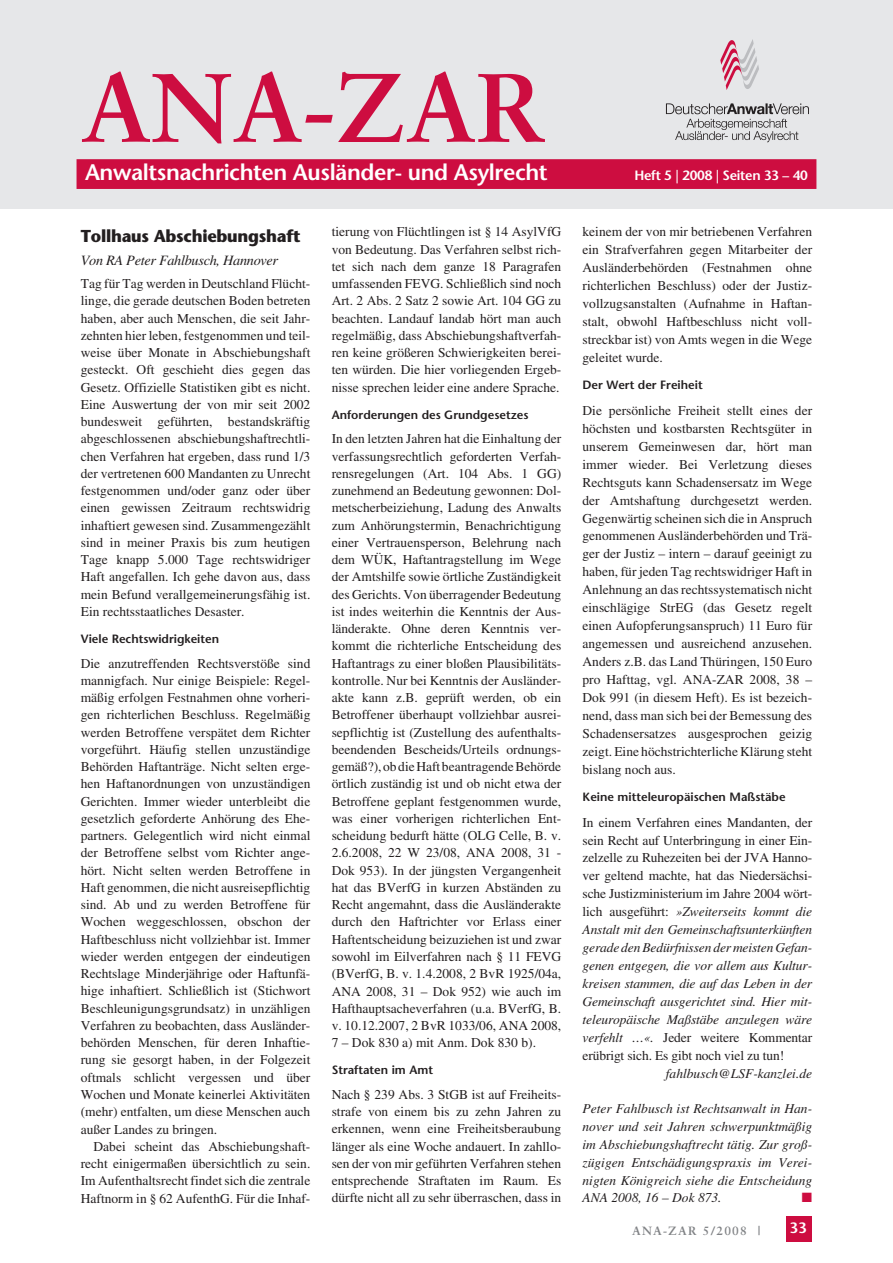
<style>
.page{position:relative;width:893px;height:1263px;background:#fff}
.page>*{position:absolute;margin:0;border:0;box-sizing:border-box;transform-origin:0 0}
.t1{font:700 97.5px "Sabon";color:#cd0d40}
.t2{font:600 22.5px "Stone Sans";letter-spacing:-.02em;color:#fff}
.t3{font:700 17.25px "Stone Sans";letter-spacing:-.015em;color:#231f20;scale:.95 1}
.t4{font:600 15px "Stone Sans";color:#fff}
.t5{font:italic 14.25px "Times";letter-spacing:-.02em;color:#231f20}
.t6{font:13.5px/17.2px "Times";color:#231f20;text-align:justify}
.t7{font:italic 13.5px/18px "Times";color:#231f20;text-align:justify}
.t8{font:600 13.5px "Stone Sans";letter-spacing:-.02em;color:#fff}
.t9{font:13.5px "Zapf Dingbats ITC";color:#cd0d40}
.t10{font:600 12px "Stone Sans";color:#231f20}
.t11{font:700 12px "Sabon";letter-spacing:.1em;color:#808285}
.s1{font-style:normal}
</style>
<div class="page">
<div style="left:0;top:0;width:893px;height:208px;background:#e6e7e9"></div>
<img style="left:665px;top:39px;width:144px;height:104px">
<div style="left:787px;top:1216px;width:25px;height:26px;background:#cd0d40"></div>
<div style="left:77px;top:159px;width:739px;height:30px;background:#cd0d40"></div>
<h1 class="t1" style="left:81px;top:48px;width:467px">ANA-ZAR</h1>
<h2 class="t2" style="left:85px;top:159px;width:464px">Anwaltsnachrichten Ausländer- und Asylrecht</h2>
<p class="t8" style="left:634px;top:168px;width:175px">Heft 5 | 2008 | Seiten 33 – 40</p>
<p class="t3" style="left:81px;top:225px;width:233px">Tollhaus Abschiebungshaft</p>
<p class="t5" style="left:81px;top:252px;width:199px">Von RA Peter Fahlbusch, Hannover</p>
<p class="t6" style="left:81px;top:275px;width:231px">Tag für Tag werden in Deutschland Flücht&shy;linge, die gerade deutschen Boden betreten haben, aber auch Menschen, die seit Jahr&shy;zehnten hier leben, festgenommen und teil&shy;weise über Monate in Abschiebungshaft gesteckt. Oft geschieht dies gegen das Gesetz. Offizielle Statistiken gibt es nicht.<br>Eine Auswertung der von mir seit 2002 bundesweit geführten, bestandskräftig abgeschlossenen abschiebungshaftrechtli&shy;chen Verfahren hat ergeben, dass rund 1/3 der vertretenen 600 Mandanten zu Unrecht festgenommen und/oder ganz oder über einen gewissen Zeitraum rechtswidrig inhaftiert gewesen sind. Zusammengezählt sind in meiner Praxis bis zum heutigen Tage knapp 5.000 Tage rechtswidriger Haft angefallen. Ich gehe davon aus, dass mein Befund verallgemeinerungsfähig ist.<br>Ein rechtsstaatliches Desaster.</p>
<p class="t10" style="left:81px;top:631px;width:140px">Viele Rechtswidrigkeiten</p>
<p class="t6" style="left:81px;top:654px;width:231px">Die anzutreffenden Rechtsverstöße sind mannigfach. Nur einige Beispiele: Regel&shy;mäßig erfolgen Festnahmen ohne vorheri&shy;gen richterlichen Beschluss. Regelmäßig werden Betroffene verspätet dem Richter vorgeführt. Häufig stellen unzuständige Behörden Haftanträge. Nicht selten erge&shy;hen Haftanordnungen von unzuständigen Gerichten. Immer wieder unterbleibt die gesetzlich geforderte Anhörung des Ehe&shy;partners. Gelegentlich wird nicht einmal der Betroffene selbst vom Richter ange&shy;hört. Nicht selten werden Betroffene in Haft genommen, die nicht ausreisepflichtig sind. Ab und zu werden Betroffene für Wochen weggeschlossen, obschon der Haftbeschluss nicht vollziehbar ist. Immer wieder werden entgegen der eindeutigen Rechtslage Minderjährige oder Haftunfä&shy;hige inhaftiert. Schließlich ist (Stichwort Beschleunigungsgrundsatz) in unzähligen Verfahren zu beobachten, dass Ausländer&shy;behörden Menschen, für deren Inhaftie&shy;rung sie gesorgt haben, in der Folgezeit oftmals schlicht vergessen und über Wochen und Monate keinerlei Aktivitäten (mehr) entfalten, um diese Menschen auch außer Landes zu bringen.</p>
<p class="t6" style="left:81px;top:1137px;width:231px;text-indent:13px">Dabei scheint das Abschiebungshaft&shy;recht einigermaßen übersichtlich zu sein.<br>Im Aufenthaltsrecht findet sich die zentrale Haftnorm in § 62 AufenthG. Für die Inhaf-</p>
<p class="t6" style="left:332px;top:223px;width:231px">tierung von Flüchtlingen ist § 14 AsylVfG von Bedeutung. Das Verfahren selbst rich&shy;tet sich nach dem ganze 18 Paragrafen umfassenden FEVG. Schließlich sind noch Art. 2 Abs. 2 Satz 2 sowie Art. 104 GG zu beachten. Landauf landab hört man auch regelmäßig, dass Abschiebungshaftverfah&shy;ren keine größeren Schwierigkeiten berei&shy;ten würden. Die hier vorliegenden Ergeb&shy;nisse sprechen leider eine andere Sprache.</p>
<p class="t10" style="left:332px;top:407px;width:198px">Anforderungen des Grundgesetzes</p>
<p class="t6" style="left:332px;top:430px;width:231px">In den letzten Jahren hat die Einhaltung der verfassungsrechtlich geforderten Verfah&shy;rensregelungen (Art. 104 Abs. 1 GG) zunehmend an Bedeutung gewonnen: Dol&shy;metscherbeiziehung, Ladung des Anwalts zum Anhörungstermin, Benachrichtigung einer Vertrauensperson, Belehrung nach dem WÜK, Haftantragstellung im Wege der Amtshilfe sowie örtliche Zuständigkeit des Gerichts. Von überragender Bedeutung ist indes weiterhin die Kenntnis der Aus&shy;länderakte. Ohne deren Kenntnis ver&shy;kommt die richterliche Entscheidung des Haftantrags zu einer bloßen Plausibilitäts&shy;kontrolle. Nur bei Kenntnis der Ausländer&shy;akte kann z.B. geprüft werden, ob ein Betroffener überhaupt vollziehbar ausrei&shy;sepflichtig ist (Zustellung des aufenthalts&shy;beendenden Bescheids/Urteils ordnungs&shy;gemäß?), ob die Haft beantragende Behörde örtlich zuständig ist und ob nicht etwa der Betroffene geplant festgenommen wurde, was einer vorherigen richterlichen Ent&shy;scheidung bedurft hätte (OLG Celle, B. v.<br>2.6.2008, 22 W 23/08, ANA 2008, 31 - Dok 953). In der jüngsten Vergangenheit hat das BVerfG in kurzen Abständen zu Recht angemahnt, dass die Ausländerakte durch den Haftrichter vor Erlass einer Haftentscheidung beizuziehen ist und zwar sowohl im Eilverfahren nach § 11 FEVG (BVerfG, B. v. 1.4.2008, 2 BvR 1925/04a, ANA 2008, 31 – Dok 952) wie auch im Hafthauptsacheverfahren (u.a. BVerfG, B. v. 10.12.2007, 2 BvR 1033/06, ANA 2008, 7 – Dok 830 a) mit Anm. Dok 830 b).</p>
<p class="t10" style="left:332px;top:1063px;width:103px">Straftaten im Amt</p>
<p class="t6" style="left:332px;top:1086px;width:231px">Nach § 239 Abs. 3 StGB ist auf Freiheits&shy;strafe von einem bis zu zehn Jahren zu erkennen, wenn eine Freiheitsberaubung länger als eine Woche andauert. In zahllo&shy;sen der von mir geführten Verfahren stehen entsprechende Straftaten im Raum. Es dürfte nicht all zu sehr überraschen, dass in</p>
<p class="t6" style="left:583px;top:223px;width:231px;line-height:18px">keinem der von mir betriebenen Verfahren ein Strafverfahren gegen Mitarbeiter der Ausländerbehörden (Festnahmen ohne richterlichen Beschluss) oder der Justiz&shy;vollzugsanstalten (Aufnahme in Haftan&shy;stalt, obwohl Haftbeschluss nicht voll&shy;streckbar ist) von Amts wegen in die Wege geleitet wurde.</p>
<p class="t10" style="left:583px;top:378px;width:122px">Der Wert der Freiheit</p>
<p class="t6" style="left:583px;top:401px;width:231px;line-height:18px">Die persönliche Freiheit stellt eines der höchsten und kostbarsten Rechtsgüter in unserem Gemeinwesen dar, hört man immer wieder. Bei Verletzung dieses Rechtsguts kann Schadensersatz im Wege der Amtshaftung durchgesetzt werden.<br>Gegenwärtig scheinen sich die in Anspruch genommenen Ausländerbehörden und Trä&shy;ger der Justiz – intern – darauf geeinigt zu haben, für jeden Tag rechtswidriger Haft in Anlehnung an das rechtssystematisch nicht einschlägige StrEG (das Gesetz regelt einen Aufopferungsanspruch) 11 Euro für angemessen und ausreichend anzusehen.<br>Anders z.B. das Land Thüringen, 150 Euro pro Hafttag, vgl. ANA-ZAR 2008, 38 – Dok 991 (in diesem Heft). Es ist bezeich&shy;nend, dass man sich bei der Bemessung des Schadensersatzes ausgesprochen geizig zeigt. Eine höchstrichterliche Klärung steht bislang noch aus.</p>
<p class="t10" style="left:583px;top:790px;width:205px">Keine mitteleuropäischen Maßstäbe</p>
<p class="t7" style="left:583px;top:813px;width:231px"><span class="s1">In einem Verfahren eines Mandanten, der sein Recht auf Unterbringung in einer Ein&shy;zelzelle zu Ruhezeiten bei der JVA Hanno&shy;ver geltend machte, hat das Niedersächsi&shy;sche Justizministerium im Jahre 2004 wört&shy;lich ausgeführt:</span> »Zweiterseits kommt die Anstalt mit den Gemeinschaftsunterkünften gerade den Bedürfnissen der meisten Gefan&shy;genen entgegen, die vor allem aus Kultur&shy;kreisen stammen, die auf das Leben in der Gemeinschaft ausgerichtet sind. Hier mit&shy;teleuropäische Maßstäbe anzulegen wäre verfehlt …«. <span class="s1">Jeder weitere Kommentar erübrigt sich. Es gibt noch viel zu tun!</span></p>
<p class="t7" style="left:666px;top:1064px;width:148px">fahlbusch@LSF-kanzlei.de</p>
<p class="t7" style="left:583px;top:1099px;width:231px">Peter Fahlbusch ist Rechtsanwalt in Han&shy;nover und seit Jahren schwerpunktmäßig im Abschiebungshaftrecht tätig. Zur groß&shy;zügigen Entschädigungspraxis im Verei&shy;nigten Königreich siehe die Entscheidung ANA 2008, 16 – Dok 873.</p>
<p class="t9" style="left:802px;top:1191px;width:12px">■</p>
<p class="t11" style="left:632px;top:1224px;width:130px">ANA-ZAR 5/2008 |</p>
<p class="t4" style="left:790px;top:1219px;width:19px">33</p>
</div>
